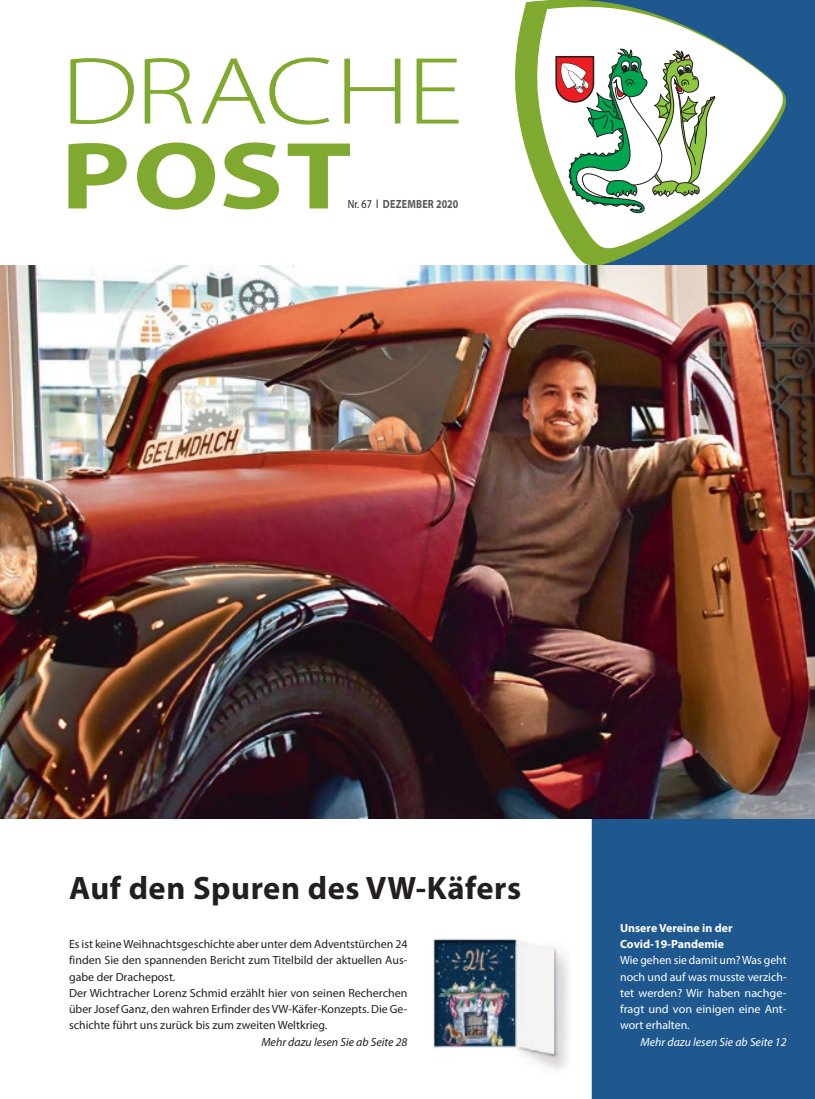
<style>
.page{position:relative;width:815px;height:1099px;background:#fff}
.page>*{position:absolute;margin:0;border:0;box-sizing:border-box;transform-origin:0 0}
.t1{font:300 96.25px "Myriad Pro";letter-spacing:-.03em;color:#7fa92f;scale:1.25 1}
.t2{font:700 96.25px "Myriad Pro";color:#7fa92f;scale:1.25 1}
.t3{font:700 32.5px "Myriad Pro";letter-spacing:.015em;color:#231f20}
.t4{font:11.88px/16.2px "Myriad Pro";color:#231f20}
.t5{font:11.88px/16.2px "Myriad Pro";color:#fff;text-align:justify}
.t6{font:700 11.88px/16.2px "Myriad Pro";color:#fff}
.t7{font:italic 11.88px "Myriad Pro";color:#fff}
.t8{font:italic 11.88px "Myriad Pro";color:#231f20}
.t9{font:700 11.88px "Myriad Pro";letter-spacing:.02em;color:#57585a;scale:.85 1}
.s1{font-weight:400;color:#231f20}
</style>
<div class="page">
<svg style="left:564px;top:0;width:251px;height:1098px;fill:#1f588f"></svg>
<svg style="left:515px;top:0;width:273px;height:265px"></svg>
<svg style="left:531px;top:4px;width:254px;height:245px"></svg>
<svg style="left:555px;top:49px;width:161px;height:167px"></svg>
<img style="left:0;top:265px;width:815px;height:553px">
<img style="left:433px;top:919px;width:137px;height:159px">
<h1 class="t1" style="left:61px;top:33px;width:323px">DRACHE</h1>
<h1 class="t2" style="left:61px;top:113px;width:235px">POST</h1>
<p class="t9" style="left:348px;top:197px;width:132px"><span class="s1">Nr. 67 l</span> DEZEMBER 2020</p>
<h2 class="t3" style="left:69px;top:867px;width:454px">Auf den Spuren des VW-Käfers</h2>
<p class="t4" style="left:69px;top:935px;width:340px">Es ist keine Weihnachtsgeschichte aber unter dem Adventstürchen 24 finden Sie den spannenden Bericht zum Titelbild der aktuellen Aus&shy;gabe der Drachepost.<br>Der Wichtracher Lorenz Schmid erzählt hier von seinen Recherchen über Josef Ganz, den wahren Erfinder des VW-Käfer-Konzepts. Die Ge&shy;schichte führt uns zurück bis zum zweiten Weltkrieg.</p>
<p class="t8" style="left:261px;top:1034px;width:148px">Mehr dazu lesen Sie ab Seite 28</p>
<p class="t6" style="left:620px;top:919px;width:114px">Unsere Vereine in der<br>Covid-19-Pandemie</p>
<p class="t5" style="left:620px;top:952px;width:168px">Wie gehen sie damit um? Was geht noch und auf was musste verzich&shy;tet werden? Wir haben nachge&shy;fragt und von einigen eine Ant&shy;wort erhalten.</p>
<p class="t7" style="left:640px;top:1034px;width:148px">Mehr dazu lesen Sie ab Seite 12</p>
</div>
